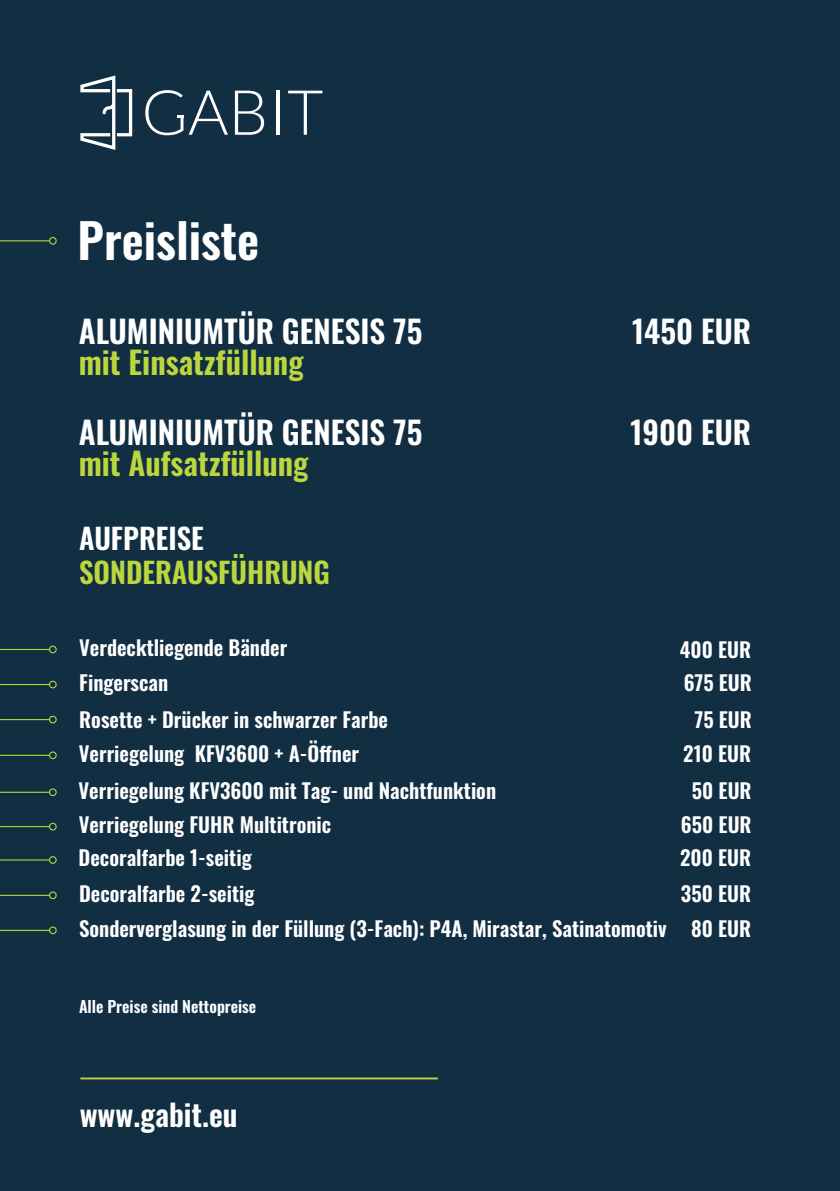
<style>
.page{position:relative;width:840px;height:1191px;background:#fff}
.page>*{position:absolute;margin:0;border:0;box-sizing:border-box;transform-origin:0 0}
.t1{font:600 48px "Oswald";color:#fff}
.t2{font:600 31.2px "Oswald";color:#fff}
.t3{font:600 31.2px "Oswald";color:#bcd63e}
.t4{font:600 30px "Oswald";color:#fff}
.t5{font:600 28.8px "Oswald";color:#bcd63e}
.t6{font:600 28.8px "Oswald";color:#fff}
.t7{font:600 20.6px/35px "Oswald";color:#fff;text-align:right}
.t8{font:600 16px "Oswald";color:#fff}
</style>
<div class="page">
<div style="left:0;top:0;width:839px;height:1191px;background:#122e43"></div>
<div style="left:49px;top:645px;width:8px;height:8px;border:1px solid #bcd63e;border-radius:50%"></div>
<hr style="left:0;top:649px;width:49px;height:1px;background:#bcd63e">
<div style="left:49px;top:237px;width:8px;height:8px;border:1px solid #bcd63e;border-radius:50%"></div>
<hr style="left:0;top:240px;width:49px;height:1px;background:#bcd63e">
<div style="left:49px;top:680px;width:8px;height:8px;border:1px solid #bcd63e;border-radius:50%"></div>
<hr style="left:0;top:684px;width:49px;height:1px;background:#bcd63e">
<div style="left:49px;top:715px;width:8px;height:8px;border:1px solid #bcd63e;border-radius:50%"></div>
<hr style="left:0;top:719px;width:49px;height:1px;background:#bcd63e">
<div style="left:49px;top:751px;width:8px;height:8px;border:1px solid #bcd63e;border-radius:50%"></div>
<hr style="left:0;top:754px;width:49px;height:2px;background:#bcd63e">
<div style="left:49px;top:788px;width:8px;height:8px;border:1px solid #bcd63e;border-radius:50%"></div>
<hr style="left:0;top:791px;width:49px;height:2px;background:#bcd63e">
<div style="left:49px;top:822px;width:8px;height:8px;border:1px solid #bcd63e;border-radius:50%"></div>
<hr style="left:0;top:826px;width:49px;height:1px;background:#bcd63e">
<div style="left:49px;top:856px;width:8px;height:8px;border:1px solid #bcd63e;border-radius:50%"></div>
<hr style="left:0;top:859px;width:49px;height:1px;background:#bcd63e">
<div style="left:49px;top:891px;width:8px;height:8px;border:1px solid #bcd63e;border-radius:50%"></div>
<hr style="left:0;top:894px;width:49px;height:2px;background:#bcd63e">
<div style="left:49px;top:926px;width:8px;height:8px;border:1px solid #bcd63e;border-radius:50%"></div>
<hr style="left:0;top:929px;width:49px;height:2px;background:#bcd63e">
<hr style="left:80px;top:1077px;width:357px;height:2px;background:#bcd63e">
<svg style="left:80px;top:75px;width:52px;height:75px"></svg>
<svg style="left:145px;top:90px;width:83px;height:45px"></svg>
<svg style="left:235px;top:91px;width:29px;height:44px"></svg>
<hr style="left:276px;top:91px;width:3px;height:44px;background:#fff">
<svg style="left:288px;top:91px;width:34px;height:44px"></svg>
<h1 class="t1" style="left:78px;top:203px;width:183px">Preisliste</h1>
<h2 class="t2" style="left:79px;top:306px;width:345px">ALUMINIUMTÜR GENESIS 75</h2>
<h2 class="t3" style="left:79px;top:338px;width:226px">mit Einsatzfüllung</h2>
<h2 class="t2" style="left:79px;top:408px;width:345px">ALUMINIUMTÜR GENESIS 75</h2>
<h2 class="t3" style="left:79px;top:439px;width:231px">mit Aufsatzfüllung</h2>
<h3 class="t6" style="left:79px;top:516px;width:126px">AUFPREISE</h3>
<h3 class="t5" style="left:79px;top:549px;width:252px">SONDERAUSFÜHRUNG</h3>
<h2 class="t2" style="left:631px;top:306px;width:120px">1450 EUR</h2>
<h2 class="t2" style="left:630px;top:408px;width:122px">1900 EUR</h2>
<p class="t7" style="left:79px;top:629px;width:209px">Verdecktliegende Bänder</p>
<p class="t7" style="left:679px;top:631px;width:73px">400 EUR</p>
<p class="t7" style="left:79px;top:663px;width:90px">Fingerscan</p>
<p class="t7" style="left:683px;top:663px;width:70px">675 EUR</p>
<p class="t7" style="left:79px;top:701px;width:310px">Rosette + Drücker in schwarzer Farbe</p>
<p class="t7" style="left:694px;top:701px;width:59px">75 EUR</p>
<p class="t7" style="left:79px;top:735px;width:281px">Verriegelung KFV3600 + A-Öffner</p>
<p class="t7" style="left:682px;top:735px;width:69px">210 EUR</p>
<p class="t7" style="left:79px;top:772px;width:419px">Verriegelung KFV3600 mit Tag- und Nachtfunktion</p>
<p class="t7" style="left:691px;top:772px;width:61px">50 EUR</p>
<p class="t7" style="left:79px;top:806px;width:254px">Verriegelung FUHR Multitronic</p>
<p class="t7" style="left:680px;top:806px;width:72px">650 EUR</p>
<p class="t7" style="left:79px;top:839px;width:174px">Decoralfarbe 1-seitig</p>
<p class="t7" style="left:679px;top:839px;width:72px">200 EUR</p>
<p class="t7" style="left:79px;top:875px;width:177px">Decoralfarbe 2-seitig</p>
<p class="t7" style="left:79px;top:875px;width:673px">350 EUR<br>Sonderverglasung in der Füllung (3-Fach): P4A, Mirastar, Satinatomotiv 80 EUR</p>
<p class="t8" style="left:79px;top:993px;width:179px">Alle Preise sind Nettopreise</p>
<h3 class="t4" style="left:80px;top:1090px;width:159px">www.gabit.eu</h3>
</div>
